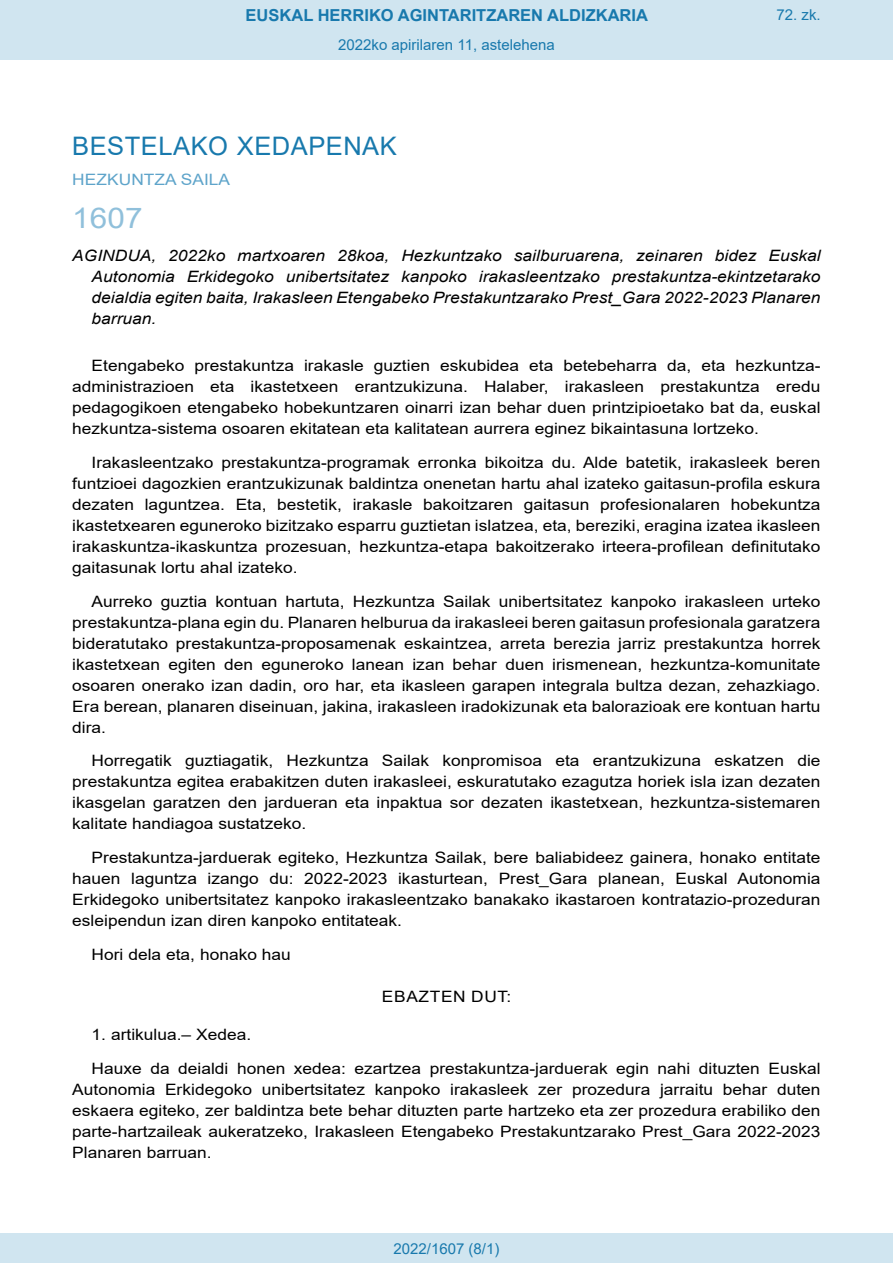
<style>
.page{position:relative;width:893px;height:1263px;background:#fff}
.page>*{position:absolute;margin:0;border:0;box-sizing:border-box;transform-origin:0 0}
.BOPVOrden{font:28.5px "Arial";color:#90c0db;scale:1.11 1}
.BOPVSeccion{font:25.5px "Arial";letter-spacing:.02em;color:#1879ad}
.t1{font:700 16.5px "Arial";color:#1879ad}
.BOPVDetalle{font:15.6px/21px "Arial";color:#000;text-align:justify;scale:1.11 1}
.BOPVTitulo{font:italic 15.6px/21px "Arial";color:#000;text-align:justify;scale:1.11 1}
.BOPVOrganismo{font:15.6px "Arial";letter-spacing:.005em;color:#5ea4ca;scale:1.11 1}
.BOPVClave{font:15.6px "Arial";letter-spacing:.035em;color:#000;scale:1.11 1}
.Paginacion_Centro{font:15px "Arial";color:#1879ad}
</style>
<div class="page">
<div style="left:0;top:0;width:893px;height:60px;background:#d0e5f0"></div>
<div style="left:0;top:1233px;width:893px;height:30px;background:#d0e5f0"></div>
<p class="t1" style="left:246px;top:3px;width:404px">EUSKAL HERRIKO AGINTARITZAREN ALDIZKARIA</p>
<p class="Paginacion_Centro" style="left:338px;top:35px;width:218px">2022ko apirilaren 11, astelehena</p>
<p class="Paginacion_Centro" style="left:776px;top:5px;width:46px">72. zk.</p>
<p class="BOPVSeccion" style="left:72px;top:128px;width:326px">BESTELAKO XEDAPENAK</p>
<p class="BOPVOrganismo" style="left:72px;top:169px;width:144px">HEZKUNTZA SAILA</p>
<p class="BOPVOrden" style="left:72px;top:198px;width:65px">1607</p>
<p class="BOPVTitulo" style="left:92px;top:246px;width:658px;text-indent:-19px">AGINDUA, 2022ko martxoaren 28koa, Hezkuntzako sailburuarena, zeinaren bidez Euskal Autonomia Erkidegoko unibertsitatez kanpoko irakasleentzako prestakuntza-ekintzetarako deialdia egiten baita, Irakasleen Etengabeko Prestakuntzarako Prest_Gara 2022-2023 Planaren barruan.</p>
<p class="BOPVDetalle" style="left:72px;top:355px;width:676px;text-indent:19px">Etengabeko prestakuntza irakasle guztien eskubidea eta betebeharra da, eta hezkuntza&shy;administrazioen eta ikastetxeen erantzukizuna. Halaber, irakasleen prestakuntza eredu pedagogikoen etengabeko hobekuntzaren oinarri izan behar duen printzipioetako bat da, euskal hezkuntza-sistema osoaren ekitatean eta kalitatean aurrera eginez bikaintasuna lortzeko.</p>
<p class="BOPVDetalle" style="left:72px;top:452px;width:676px;text-indent:19px">Irakasleentzako prestakuntza-programak erronka bikoitza du. Alde batetik, irakasleek beren funtzioei dagozkien erantzukizunak baldintza onenetan hartu ahal izateko gaitasun-profila eskura dezaten laguntzea. Eta, bestetik, irakasle bakoitzaren gaitasun profesionalaren hobekuntza ikastetxearen eguneroko bizitzako esparru guztietan islatzea, eta, bereziki, eragina izatea ikasleen irakaskuntza-ikaskuntza prozesuan, hezkuntza-etapa bakoitzerako irteera-profilean definitutako gaitasunak lortu ahal izateko.</p>
<p class="BOPVDetalle" style="left:72px;top:590px;width:676px;text-indent:19px">Aurreko guztia kontuan hartuta, Hezkuntza Sailak unibertsitatez kanpoko irakasleen urteko prestakuntza-plana egin du. Planaren helburua da irakasleei beren gaitasun profesionala garatzera bideratutako prestakuntza-proposamenak eskaintzea, arreta berezia jarriz prestakuntza horrek ikastetxean egiten den eguneroko lanean izan behar duen irismenean, hezkuntza-komunitate osoaren onerako izan dadin, oro har, eta ikasleen garapen integrala bultza dezan, zehazkiago.<br>Era berean, planaren diseinuan, jakina, irakasleen iradokizunak eta balorazioak ere kontuan hartu dira.</p>
<p class="BOPVDetalle" style="left:72px;top:750px;width:676px;text-indent:19px">Horregatik guztiagatik, Hezkuntza Sailak konpromisoa eta erantzukizuna eskatzen die prestakuntza egitea erabakitzen duten irakasleei, eskuratutako ezagutza horiek isla izan dezaten ikasgelan garatzen den jardueran eta inpaktua sor dezaten ikastetxean, hezkuntza-sistemaren kalitate handiagoa sustatzeko.</p>
<p class="BOPVDetalle" style="left:72px;top:847px;width:676px;text-indent:19px">Prestakuntza-jarduerak egiteko, Hezkuntza Sailak, bere baliabideez gainera, honako entitate hauen laguntza izango du: 2022-2023 ikasturtean, Prest_Gara planean, Euskal Autonomia Erkidegoko unibertsitatez kanpoko irakasleentzako banakako ikastaroen kontratazio-prozeduran esleipendun izan diren kanpoko entitateak.</p>
<p class="BOPVDetalle" style="left:92px;top:944px;width:181px">Hori dela eta, honako hau</p>
<p class="BOPVClave" style="left:382px;top:986px;width:118px">EBAZTEN DUT:</p>
<p class="BOPVDetalle" style="left:92px;top:1024px;width:145px">1. artikulua.– Xedea.</p>
<p class="BOPVDetalle" style="left:72px;top:1058px;width:676px;text-indent:19px">Hauxe da deialdi honen xedea: ezartzea prestakuntza-jarduerak egin nahi dituzten Euskal Autonomia Erkidegoko unibertsitatez kanpoko irakasleek zer prozedura jarraitu behar duten eskaera egiteko, zer baldintza bete behar dituzten parte hartzeko eta zer prozedura erabiliko den parte-hartzaileak aukeratzeko, Irakasleen Etengabeko Prestakuntzarako Prest_Gara 2022-2023<br>Planaren barruan.</p>
<p class="Paginacion_Centro" style="left:393px;top:1238px;width:107px">2022/1607 (8/1)</p>
</div>
